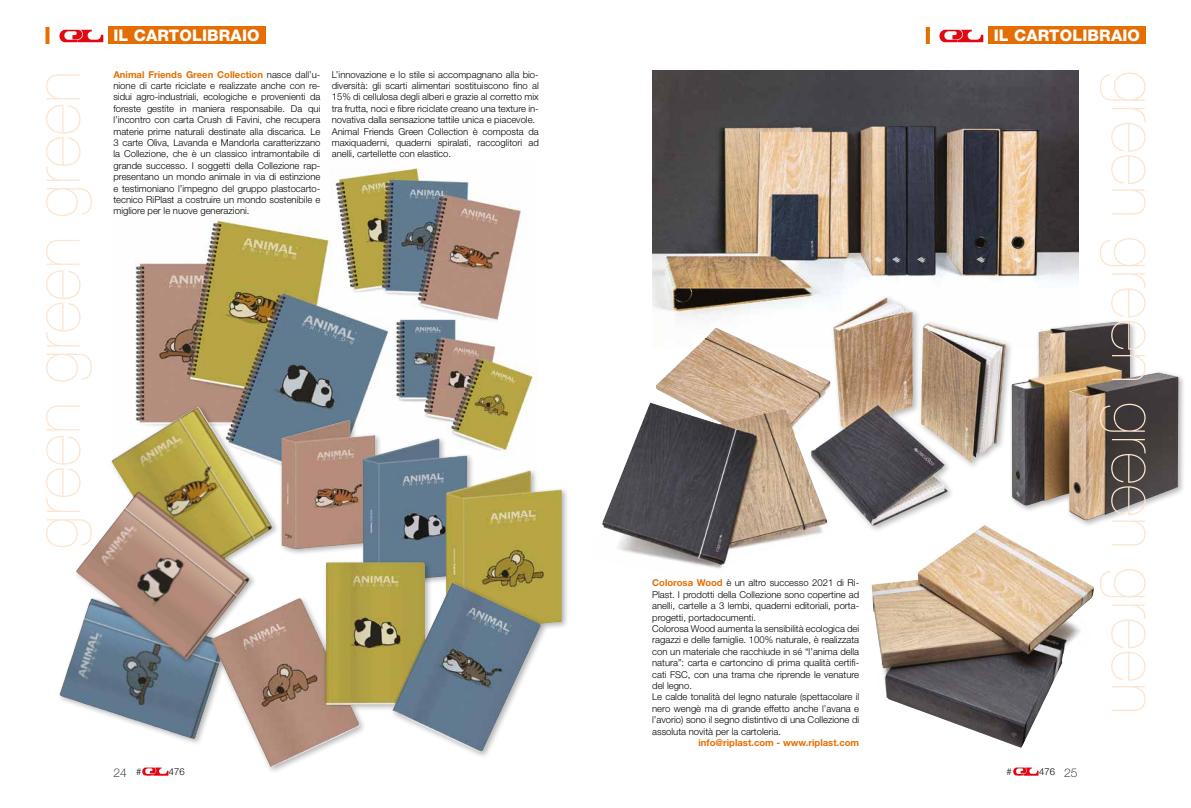
<style>
.page{position:relative;width:1191px;height:808px;background:#fff}
.page>*{position:absolute;margin:0;border:0;box-sizing:border-box;transform-origin:0 0}
.t1{font:200 64px "Helvetica Neue LT Std";letter-spacing:.005em;color:#fce4cf}
.t2{font:800 16px "Helvetica Neue LT Std";letter-spacing:.01em;color:#fff}
.t3{font:100 12px "Helvetica Neue";color:#000}
.t4{font:300 9.5px/11.4px "Helvetica Neue LT Std";color:#000}
.t5{font:700 9.5px "Helvetica Neue LT Std";color:#e56e02}
.s1{font-weight:300;color:#000}
.s2{font-weight:700;color:#e56e02}
.s3{font-family:"Helvetica Neue";font-weight:100;font-size:12px}
</style>
<div class="page">
<img style="left:143px;top:768px;width:26px;height:7px">
<img style="left:1013px;top:768px;width:26px;height:7px">
<div style="left:108px;top:27px;width:157px;height:17px;background:#e56e02"></div>
<img style="left:60px;top:29px;width:44px;height:13px">
<svg style="left:45px;top:27px;width:4px;height:17px"></svg>
<div style="left:988px;top:27px;width:157px;height:17px;background:#e56e02"></div>
<img style="left:940px;top:29px;width:44px;height:13px">
<svg style="left:926px;top:27px;width:4px;height:17px"></svg>
<img style="left:135px;top:168px;width:398px;height:249px">
<div style="left:278px;top:417px;width:291px;height:221px;background:#000;opacity:.3"></div>
<img style="left:282px;top:420px;width:280px;height:210px">
<img style="left:652px;top:71px;width:426px;height:257px">
<img style="left:602px;top:328px;width:219px;height:241px">
<div style="left:1008px;top:319px;width:177px;height:208px;background:#000;opacity:.3"></div>
<img style="left:1013px;top:322px;width:165px;height:199px">
<img style="left:871px;top:533px;width:221px;height:215px">
<div style="left:807px;top:294px;width:206px;height:239px;background:#000;opacity:.3"></div>
<img style="left:810px;top:299px;width:137px;height:227px">
<div style="left:57px;top:404px;width:223px;height:342px;background:#000;opacity:.3"></div>
<img style="left:59px;top:409px;width:214px;height:330px">
<div style="left:208px;top:559px;width:340px;height:215px;background:#000;opacity:.3"></div>
<img style="left:211px;top:562px;width:331px;height:206px">
<h1 class="t1" style="left:20px;top:549px;width:480px;rotate:-90deg">green green green</h1>
<h2 class="t2" style="left:113px;top:26px;width:148px">IL CARTOLIBRAIO</h2>
<h2 class="t2" style="left:993px;top:26px;width:148px">IL CARTOLIBRAIO</h2>
<p class="t5" style="left:113px;top:68px;width:208px">Animal Friends Green Collection <span class="s1">nasce dall’u-</span></p>
<h1 class="t1" style="left:1171px;top:71px;width:645px;rotate:90deg">green green green green</h1>
<p class="t4" style="left:113px;top:80px;width:208px;text-align:justify">nione di carte riciclate e realizzate anche con re&shy;sidui agro-industriali, ecologiche e provenienti da foreste gestite in maniera responsabile. Da qui l’incontro con carta Crush di Favini, che recupera materie prime naturali destinate alla discarica. Le 3 carte Oliva, Lavanda e Mandorla caratterizzano la Collezione, che è un classico intramontabile di grande successo. I soggetti della Collezione rap&shy;presentano un mondo animale in via di estinzione e testimoniano l’impegno del gruppo plastocarto&shy;tecnico RiPlast a costruire un mondo sostenibile e migliore per le nuove generazioni.</p>
<p class="t4" style="left:332px;top:68px;width:208px">L’innovazione e lo stile si accompagnano alla bio&shy;diversità: gli scarti alimentari sostituiscono fino al 15% di cellulosa degli alberi e grazie al corretto mix tra frutta, noci e fibre riciclate creano una texture in&shy;novativa dalla sensazione tattile unica e piacevole.<br>Animal Friends Green Collection è composta da maxiquaderni, quaderni spiralati, raccoglitori ad anelli, cartellette con elastico.</p>
<p class="t4" style="left:652px;top:577px;width:208px"><span class="s2">Colorosa Wood</span> è un altro successo 2021 di Ri-Plast. I prodotti della Collezione sono copertine ad anelli, cartelle a 3 lembi, quaderni editoriali, porta&shy;progetti, portadocumenti.<br>Colorosa Wood aumenta la sensibilità ecologica dei ragazzi e delle famiglie. 100% naturale, è realizzata con un materiale che racchiude in sé “l’anima della natura”: carta e cartoncino di prima qualità certifi&shy;cati FSC, con una trama che riprende le venature del legno.<br>Le calde tonalità del legno naturale (spettacolare il nero wengè ma di grande effetto anche l’avana e l’avorio) sono il segno distintivo di una Collezione di assoluta novità per la cartoleria.</p>
<p class="t5" style="left:698px;top:737px;width:162px">info@riplast.com - www.riplast.com</p>
<p class="t3" style="left:113px;top:765px;width:29px">24 <sup>#</sup></p>
<p class="t4" style="left:169px;top:765px;width:17px">476</p>
<p class="t4" style="left:1006px;top:765px;width:7px">#</p>
<p class="t4" style="left:1039px;top:765px;width:40px">476 <span class="s3">25</span></p>
</div>
